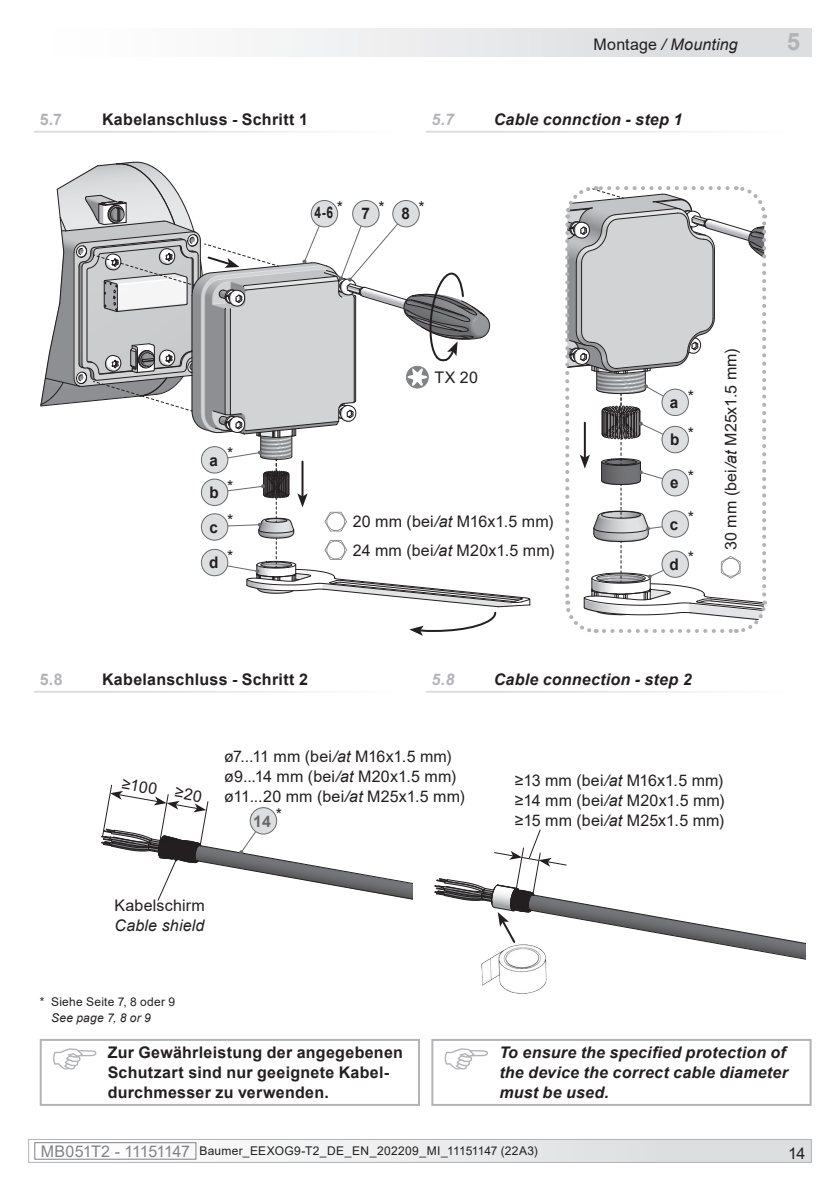
<style>
.page{position:relative;width:840px;height:1191px;background:#fff}
.page>*{position:absolute;margin:0;border:0;box-sizing:border-box;transform-origin:0 0}
.t1{font:700 24px "Arial";color:#b2b3b7}
.t2{font:16px/20px "Arial";letter-spacing:.01em;color:#231f20}
.t3{font:700 16px/20px "Arial";letter-spacing:.015em;color:#231f20}
.t4{font:italic 700 16px/20px "Arial";letter-spacing:.015em;color:#231f20}
.t5{font:italic 16px "Arial";letter-spacing:.01em;color:#231f20}
.t6{font:700 16px/32.4px "Arial";letter-spacing:.015em;color:#231f20;scale:.95 1}
.t7{font:700 16px "Arial";color:#b2b3b7}
.t8{font:italic 700 16px "Arial";color:#b2b3b7}
.t9{font:700 16px "Arial";letter-spacing:.015em;color:#231f20;scale:.75 1}
.t10{font:700 16px "Arial";color:#67696b}
.t11{font:12px "Arial";letter-spacing:.02em;color:#231f20}
.t12{font:italic 12px "Arial";letter-spacing:.02em;color:#231f20}
.s1{font-style:normal}
.s2{font-style:italic}
.s3{font-size:16px;color:#808285}
</style>
<div class="page">
<div style="left:29px;top:1139px;width:781px;height:23px;background:linear-gradient(to right,#f8f8f8,#dcdddf)"></div>
<div style="left:35px;top:1142px;width:161px;height:17px;border:1px solid #808285"></div>
<div style="left:28px;top:1139px;width:783px;height:23px;border:1px solid #b2b3b7"></div>
<div style="left:28px;top:28px;width:783px;height:29px;background:linear-gradient(to right,#fff,#d8d9dc)"></div>
<svg style="left:53px;top:1048px;width:43px;height:21px"></svg>
<div style="left:40px;top:1039px;width:380px;height:67px;border:2px solid #b2b3b7"></div>
<svg style="left:444px;top:1048px;width:43px;height:21px"></svg>
<div style="left:431px;top:1039px;width:380px;height:67px;border:2px solid #b2b3b7"></div>
<img style="left:481px;top:968px;width:65px;height:25px">
<svg style="left:101px;top:784px;width:311px;height:117px"></svg>
<div style="left:250px;top:807px;width:26px;height:27px;background:#dddee0;border-radius:50%"></div>
<div style="left:249px;top:807px;width:28px;height:27px;border:1px solid #67696b;border-radius:50%"></div>
<svg style="left:434px;top:829px;width:371px;height:139px"></svg>
<svg style="left:41px;top:162px;width:489px;height:474px"></svg>
<svg style="left:565px;top:186px;width:202px;height:447px"></svg>
<div style="left:661px;top:389px;width:27px;height:26px;background:#dddee0;border-radius:50%"></div>
<div style="left:661px;top:389px;width:27px;height:27px;border:1px solid #67696b;border-radius:50%"></div>
<div style="left:661px;top:426px;width:27px;height:27px;background:#dddee0;border-radius:50%"></div>
<div style="left:661px;top:426px;width:27px;height:27px;border:1px solid #67696b;border-radius:50%"></div>
<div style="left:661px;top:469px;width:27px;height:27px;background:#dddee0;border-radius:50%"></div>
<div style="left:661px;top:469px;width:27px;height:27px;border:1px solid #67696b;border-radius:50%"></div>
<div style="left:661px;top:511px;width:27px;height:26px;background:#dddee0;border-radius:50%"></div>
<div style="left:661px;top:510px;width:27px;height:28px;border:1px solid #67696b;border-radius:50%"></div>
<div style="left:661px;top:551px;width:27px;height:26px;background:#dddee0;border-radius:50%"></div>
<div style="left:661px;top:550px;width:27px;height:28px;border:1px solid #67696b;border-radius:50%"></div>
<p class="t7" style="left:40px;top:108px;width:24px">5.7</p>
<p class="t3" style="left:102px;top:110px;width:207px">Kabelanschluss - Schritt 1</p>
<p class="t5" style="left:593px;top:34px;width:146px"><span class="s1">Montage</span> / Mounting</p>
<h1 class="t1" style="left:786px;top:24px;width:15px">5</h1>
<p class="t8" style="left:431px;top:109px;width:24px">5.7</p>
<p class="t4" style="left:493px;top:110px;width:190px">Cable connction - step 1</p>
<p class="t2" style="left:337px;top:197px;width:49px">* *</p>
<p class="t2" style="left:418px;top:197px;width:8px">*</p>
<p class="t9" style="left:314px;top:202px;width:26px">4-6</p>
<p class="t6" style="left:361px;top:198px;width:10px">7</p>
<p class="t6" style="left:401px;top:198px;width:10px">8</p>
<p class="t6" style="left:209px;top:444px;width:11px">a b</p>
<p class="t6" style="left:209px;top:511px;width:10px">c</p>
<p class="t6" style="left:209px;top:546px;width:11px">d</p>
<p class="t2" style="left:227px;top:437px;width:8px;line-height:32.4px">* *</p>
<p class="t2" style="left:227px;top:510px;width:8px">*</p>
<p class="t2" style="left:227px;top:546px;width:8px">*</p>
<p class="t2" style="left:434px;top:367px;width:45px">TX 20</p>
<p class="t2" style="left:352px;top:507px;width:203px;line-height:28.4px">20 mm (bei<span class="s2">/at</span> M16x1.5 mm)<br>24 mm (bei<span class="s2">/at</span> M20x1.5 mm)</p>
<p class="t6" style="left:669px;top:386px;width:10px">a</p>
<p class="t6" style="left:669px;top:423px;width:11px">b</p>
<p class="t6" style="left:669px;top:467px;width:10px">e</p>
<p class="t6" style="left:669px;top:508px;width:10px">c</p>
<p class="t6" style="left:669px;top:548px;width:11px">d</p>
<p class="t2" style="left:687px;top:386px;width:8px">*</p>
<p class="t2" style="left:687px;top:423px;width:8px">*</p>
<p class="t2" style="left:687px;top:466px;width:8px">*</p>
<p class="t2" style="left:687px;top:507px;width:8px">*</p>
<p class="t2" style="left:687px;top:547px;width:8px">*</p>
<p class="t2" style="left:720px;top:550px;width:203px;rotate:-90deg">30 mm (bei<span class="s2">/at</span> M25x1.5 mm)</p>
<p class="t7" style="left:40px;top:668px;width:24px">5.8</p>
<p class="t3" style="left:102px;top:669px;width:207px">Kabelanschluss - Schritt 2</p>
<p class="t8" style="left:431px;top:669px;width:25px">5.8</p>
<p class="t4" style="left:493px;top:670px;width:199px">Cable connection - step 2</p>
<p class="t2" style="left:124px;top:773px;width:83px;rotate:10deg">≥100 ≥20</p>
<p class="t2" style="left:224px;top:746px;width:242px">ø7...11 mm (bei<span class="s2">/at</span> M16x1.5 mm) ø9...14 mm (bei<span class="s2">/at</span> M20x1.5 mm) ø11...20 mm (bei<span class="s2">/at</span> M25x1.5 mm)</p>
<p class="t10" style="left:253px;top:809px;width:30px">14 <sup>*</sup></p>
<p class="t2" style="left:114px;top:895px;width:92px">Kabelschirm</p>
<p class="t5" style="left:114px;top:915px;width:91px">Cable shield</p>
<p class="t11" style="left:40px;top:993px;width:137px">* Siehe Seite 7, 8 oder 9</p>
<p class="t12" style="left:51px;top:1010px;width:101px">See page 7, 8 or 9</p>
<p class="t2" style="left:514px;top:770px;width:211px;text-align:justify">≥13 mm (bei<span class="s2">/at</span> M16x1.5 mm) ≥14 mm (bei<span class="s2">/at</span> M20x1.5 mm) ≥15 mm (bei<span class="s2">/at</span> M25x1.5 mm)</p>
<p class="t3" style="left:108px;top:1042px;width:296px">Zur Gewährleistung der angegebenen<br>Schutzart sind nur geeignete Kabel&shy;durchmesser zu verwenden.</p>
<p class="t4" style="left:499px;top:1043px;width:290px">To ensure the specified protection of the device the correct cable diameter must be used.</p>
<p class="t11" style="left:41px;top:1143px;width:498px"><span class="s3">MB051T2 - 11151147</span> Baumer_EEXOG9-T2_DE_EN_202209_MI_11151147 (22A3)</p>
<p class="t2" style="left:787px;top:1143px;width:19px">14</p>
</div>
